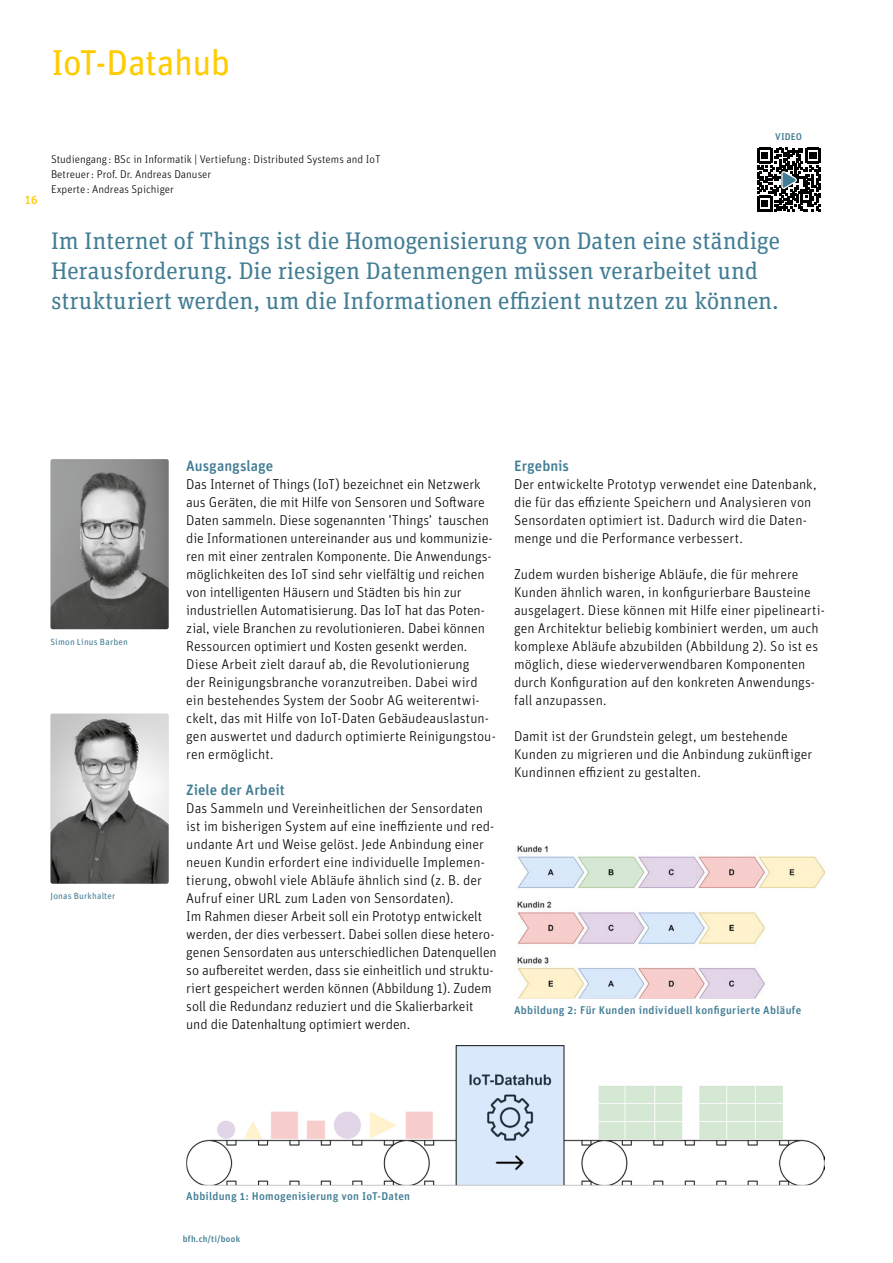
<style>
.page{position:relative;width:893px;height:1263px;background:#fff}
.page>*{position:absolute;margin:0;border:0;box-sizing:border-box;transform-origin:0 0}
.t1{font:36px "Unit Rounded Pro";letter-spacing:-.02em;color:#fc0}
.t2{font:24px/30px "Unit Slab Pro";color:#427d94}
.t3{font:500 15px "Unit Rounded Pro";color:#427d94}
.t4{font:300 14.25px/18px "Unit Rounded Pro";color:#000}
.t5{font:500 12px "Unit Rounded Pro";color:#fc0}
.t6{font:300 11.25px/15px "Unit Rounded Pro";color:#000}
.t7{font:500 11.25px "Unit Rounded Pro";letter-spacing:.02em;color:#427d94}
.t8{font:500 9.75px "Unit Rounded Pro";letter-spacing:.01em;color:#427d94}
.t9{font:9px "Unit Rounded Pro";letter-spacing:.02em;color:#427d94}
.t10{font:500 9px "Unit Rounded Pro";letter-spacing:.025em;color:#427d94}
</style>
<div class="page">
<img style="left:50px;top:459px;width:119px;height:170px">
<img style="left:50px;top:714px;width:119px;height:170px">
<svg style="left:757px;top:148px;width:63px;height:63px"></svg>
<img style="left:186px;top:1045px;width:639px;height:140px">
<img style="left:516px;top:845px;width:309px;height:153px">
<h1 class="t1" style="left:51px;top:38px;width:181px">IoT-Datahub</h1>
<p class="t5" style="left:24px;top:191px;width:15px">16</p>
<p class="t8" style="left:775px;top:129px;width:28px">VIDEO</p>
<p class="t6" style="left:51px;top:151px;width:331px">Studiengang : BSc in Informatik | Vertiefung : Distributed Systems and IoT<br>Betreuer: Prof. Dr. Andreas Danuser<br>Experte : Andreas Spichiger</p>
<h2 class="t2" style="left:51px;top:225px;width:730px">Im Internet of Things ist die Homogenisierung von Daten eine ständige<br>Herausforderung. Die riesigen Datenmengen müssen verarbeitet und strukturiert werden, um die Informationen effizient nutzen zu können.</h2>
<p class="t9" style="left:50px;top:635px;width:79px">Simon Linus Barben</p>
<p class="t9" style="left:50px;top:890px;width:66px">Jonas Burkhalter</p>
<p class="t3" style="left:186px;top:455px;width:89px">Ausgangslage</p>
<p class="t4" style="left:186px;top:475px;width:311px">Das Internet of Things (IoT) bezeichnet ein Netzwerk aus Geräten, die mit Hilfe von Sensoren und Software Daten sammeln. Diese sogenannten ’Things’ tauschen die Informationen untereinander aus und kommunizie&shy;ren mit einer zentralen Komponente. Die Anwendungs&shy;möglichkeiten des IoT sind sehr vielfältig und reichen von intelligenten Häusern und Städten bis hin zur industriellen Automatisierung. Das IoT hat das Poten&shy;zial, viele Branchen zu revolutionieren. Dabei können Ressourcen optimiert und Kosten gesenkt werden.<br>Diese Arbeit zielt darauf ab, die Revolutionierung<br>der Reinigungsbranche voranzutreiben. Dabei wird ein bestehendes System der Soobr AG weiterentwi&shy;ckelt, das mit Hilfe von IoT-Daten Gebäudeauslastun&shy;gen auswertet und dadurch optimierte Reinigungstou&shy;ren ermöglicht.</p>
<p class="t3" style="left:186px;top:779px;width:100px">Ziele der Arbeit</p>
<p class="t4" style="left:186px;top:799px;width:312px">Das Sammeln und Vereinheitlichen der Sensordaten ist im bisherigen System auf eine ineffiziente und red&shy;undante Art und Weise gelöst. Jede Anbindung einer neuen Kundin erfordert eine individuelle Implemen&shy;tierung, obwohl viele Abläufe ähnlich sind (z. B. der Aufruf einer URL zum Laden von Sensordaten).<br>Im Rahmen dieser Arbeit soll ein Prototyp entwickelt werden, der dies verbessert. Dabei sollen diese hetero&shy;genen Sensordaten aus unterschiedlichen Datenquellen so aufbereitet werden, dass sie einheitlich und struktu&shy;riert gespeichert werden können (Abbildung 1). Zudem soll die Redundanz reduziert und die Skalierbarkeit und die Datenhaltung optimiert werden.</p>
<p class="t3" style="left:514px;top:455px;width:56px">Ergebnis</p>
<p class="t4" style="left:514px;top:475px;width:304px">Der entwickelte Prototyp verwendet eine Datenbank, die für das effiziente Speichern und Analysieren von Sensordaten optimiert ist. Dadurch wird die Daten&shy;menge und die Performance verbessert.</p>
<p class="t4" style="left:514px;top:565px;width:312px">Zudem wurden bisherige Abläufe, die für mehrere Kunden ähnlich waren, in konfigurierbare Bausteine ausgelagert. Diese können mit Hilfe einer pipelinearti&shy;gen Architektur beliebig kombiniert werden, um auch komplexe Abläufe abzubilden (Abbildung 2). So ist es möglich, diese wiederverwendbaren Komponenten durch Konfiguration auf den konkreten Anwendungs&shy;fall anzupassen.</p>
<p class="t4" style="left:514px;top:727px;width:300px">Damit ist der Grundstein gelegt, um bestehende<br>Kunden zu migrieren und die Anbindung zukünftiger<br>Kundinnen effizient zu gestalten.</p>
<p class="t7" style="left:514px;top:1002px;width:289px">Abbildung 2: Für Kunden individuell konfigurierte Abläufe</p>
<p class="t7" style="left:186px;top:1188px;width:225px">Abbildung 1: Homogenisierung von IoT-Daten</p>
<p class="t10" style="left:183px;top:1232px;width:59px">bfh.ch/ti/book</p>
</div>
